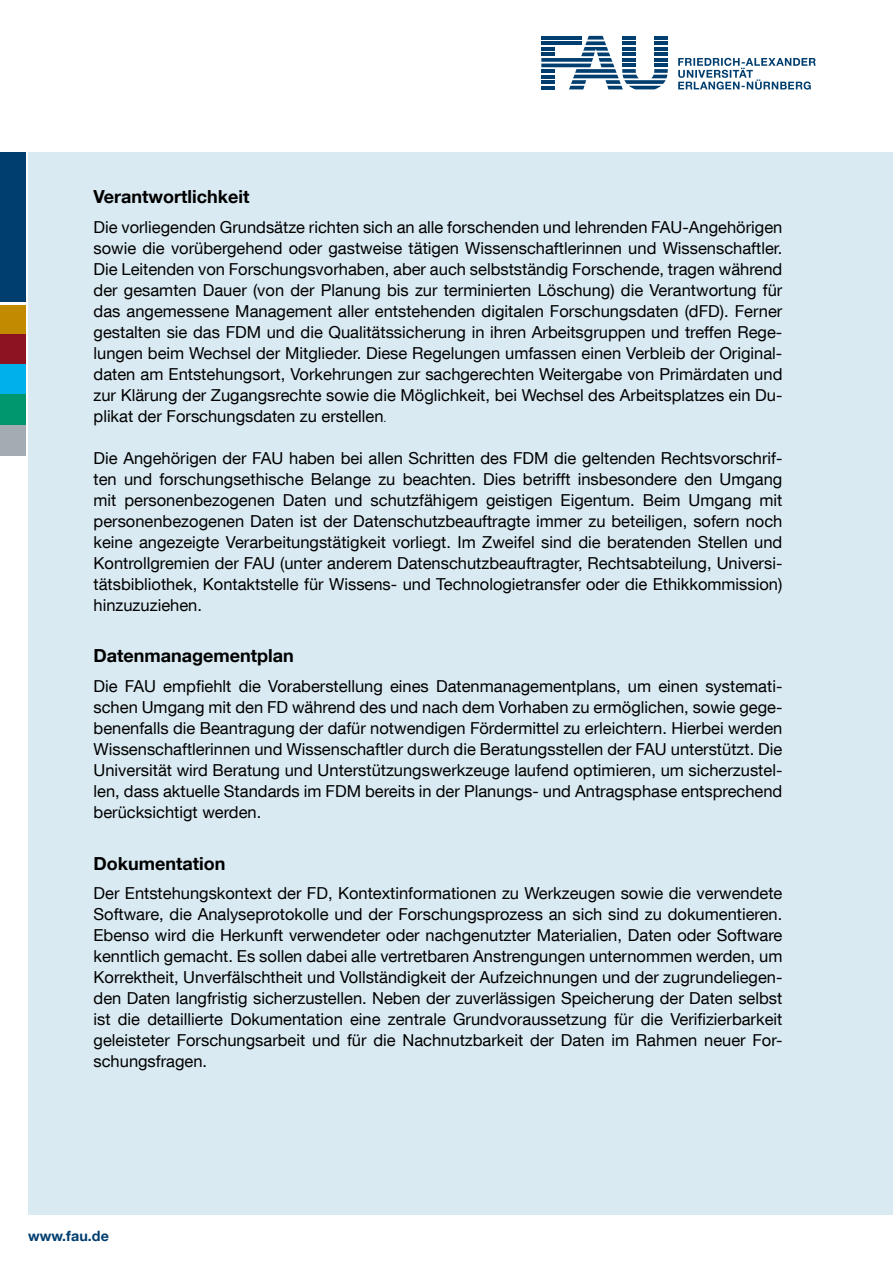
<style>
.page{position:relative;width:893px;height:1263px;background:#fff}
.page>*{position:absolute;margin:0;border:0;box-sizing:border-box;transform-origin:0 0}
.t1{font:700 18px "Helvetica Neue LT Com";color:#000}
.t2{font:16.5px/21px "Helvetica Neue LT Com";color:#000;text-align:justify}
.t3{font:700 14.25px "Helvetica Neue LT Com";letter-spacing:.005em;color:#003e6f}
.s1{font-family:"Times New Roman";font-size:12px}
</style>
<div class="page">
<div style="left:0;top:304px;width:26px;height:30px;background:#c28a00"></div>
<div style="left:0;top:334px;width:26px;height:30px;background:#8d1323"></div>
<div style="left:0;top:364px;width:26px;height:31px;background:#00b0eb"></div>
<div style="left:0;top:395px;width:26px;height:30px;background:#00976f"></div>
<div style="left:0;top:425px;width:26px;height:30px;background:#a3acb2"></div>
<div style="left:28px;top:152px;width:865px;height:1062px;background:#d9eaf2"></div>
<div style="left:0;top:152px;width:26px;height:152px;background:#003e6f"></div>
<hr style="left:0;top:302px;width:26px;height:3px;background:#fff">
<svg style="left:541px;top:36px;width:127px;height:53px"></svg>
<hr style="left:541px;top:36px;width:41px;height:4px;background:#003e6f">
<hr style="left:541px;top:47px;width:14px;height:4px;background:#003e6f">
<svg style="left:678px;top:58px;width:138px;height:32px"></svg>
<p class="t1" style="left:94px;top:185px;width:157px">Verantwortlichkeit</p>
<p class="t2" style="left:94px;top:216px;width:690px">Die vorliegenden Grundsätze richten sich an alle forschenden und lehrenden FAU-Angehörigen sowie die vorübergehend oder gastweise tätigen Wissenschaftlerinnen und Wissenschaftler.<br>Die Leitenden von Forschungsvorhaben, aber auch selbstständig Forschende, tragen während der gesamten Dauer (von der Planung bis zur terminierten Löschung) die Verantwortung für das angemessene Management aller entstehenden digitalen Forschungsdaten (dFD). Ferner gestalten sie das FDM und die Qualitätssicherung in ihren Arbeitsgruppen und treffen Rege&shy;lungen beim Wechsel der Mitglieder. Diese Regelungen umfassen einen Verbleib der Original&shy;daten am Entstehungsort, Vorkehrungen zur sachgerechten Weitergabe von Primärdaten und zur Klärung der Zugangsrechte sowie die Möglichkeit, bei Wechsel des Arbeitsplatzes ein Du&shy;plikat der Forschungsdaten zu erstellen<span class="s1">.</span></p>
<p class="t2" style="left:94px;top:447px;width:690px">Die Angehörigen der FAU haben bei allen Schritten des FDM die geltenden Rechtsvorschrif&shy;ten und forschungsethische Belange zu beachten. Dies betrifft insbesondere den Umgang mit personenbezogenen Daten und schutzfähigem geistigen Eigentum. Beim Umgang mit personenbezogenen Daten ist der Datenschutzbeauftragte immer zu beteiligen, sofern noch keine angezeigte Verarbeitungstätigkeit vorliegt. Im Zweifel sind die beratenden Stellen und Kontrollgremien der FAU (unter anderem Datenschutzbeauftragter, Rechtsabteilung, Universi&shy;tätsbibliothek, Kontaktstelle für Wissens- und Technologietransfer oder die Ethikkommission) hinzuzuziehen.</p>
<p class="t1" style="left:94px;top:645px;width:202px">Datenmanagementplan</p>
<p class="t2" style="left:94px;top:675px;width:690px">Die FAU empfiehlt die Voraberstellung eines Datenmanagementplans, um einen systemati&shy;schen Umgang mit den FD während des und nach dem Vorhaben zu ermöglichen, sowie gege&shy;benenfalls die Beantragung der dafür notwendigen Fördermittel zu erleichtern. Hierbei werden Wissenschaftlerinnen und Wissenschaftler durch die Beratungsstellen der FAU unterstützt. Die Universität wird Beratung und Unterstützungswerkzeuge laufend optimieren, um sicherzustel&shy;len, dass aktuelle Standards im FDM bereits in der Planungs- und Antragsphase entsprechend berücksichtigt werden.</p>
<p class="t1" style="left:94px;top:852px;width:133px">Dokumentation</p>
<p class="t2" style="left:94px;top:882px;width:690px">Der Entstehungskontext der FD, Kontextinformationen zu Werkzeugen sowie die verwendete Software, die Analyseprotokolle und der Forschungsprozess an sich sind zu dokumentieren.<br>Ebenso wird die Herkunft verwendeter oder nachgenutzter Materialien, Daten oder Software kenntlich gemacht. Es sollen dabei alle vertretbaren Anstrengungen unternommen werden, um Korrektheit, Unverfälschtheit und Vollständigkeit der Aufzeichnungen und der zugrundeliegen&shy;den Daten langfristig sicherzustellen. Neben der zuverlässigen Speicherung der Daten selbst ist die detaillierte Dokumentation eine zentrale Grundvoraussetzung für die Verifizierbarkeit geleisteter Forschungsarbeit und für die Nachnutzbarkeit der Daten im Rahmen neuer For&shy;schungsfragen.</p>
<p class="t3" style="left:28px;top:1227px;width:82px">www.fau.de</p>
</div>
